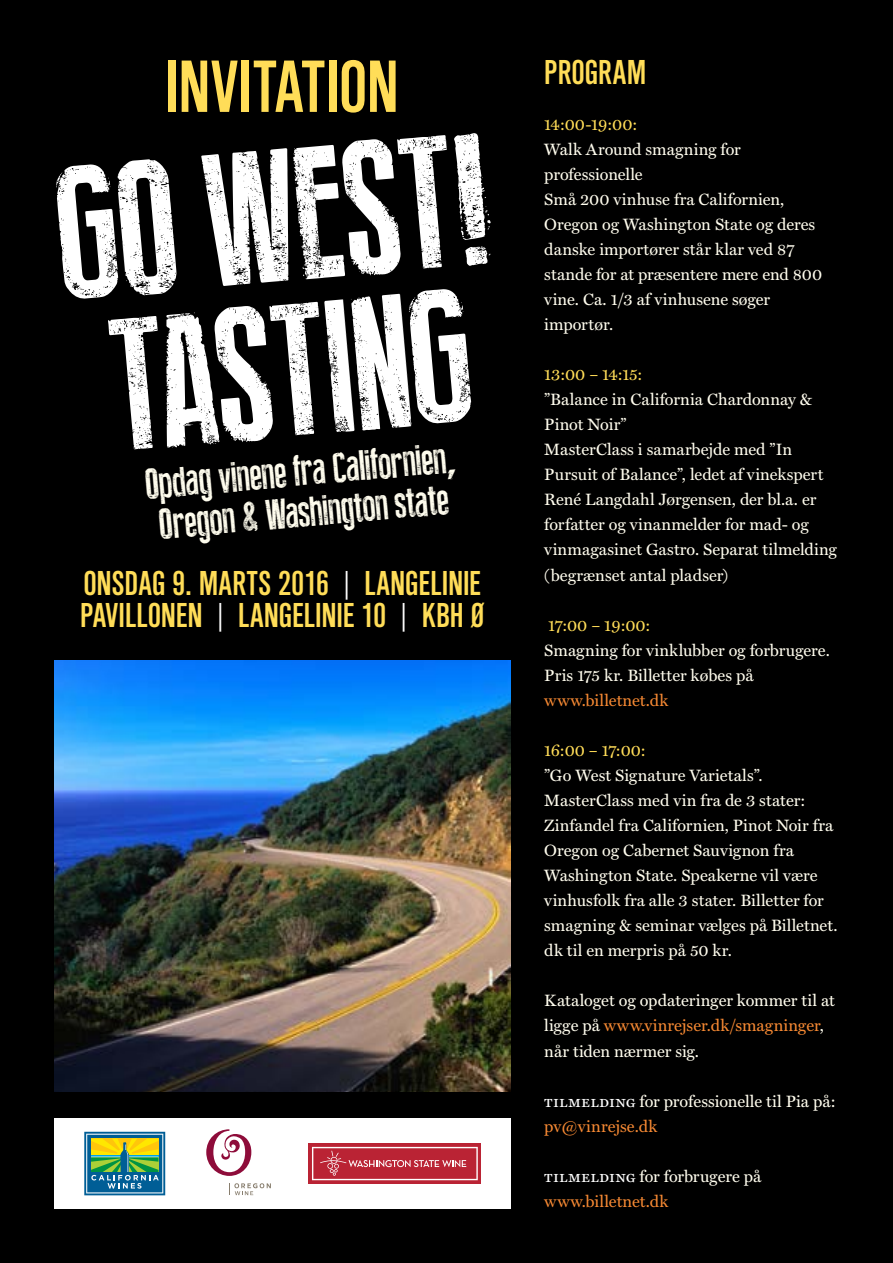
<style>
.page{position:relative;width:893px;height:1263px;background:#000}
.page>*{position:absolute;margin:0;border:0;box-sizing:border-box;transform-origin:0 0}
.t1{font:187.65px/154.9px "Press Feeling Eroded";color:#fff}
.t2{font:70.5px "Cg Alpin Gth No 2";letter-spacing:-.015em;color:#ffdd58}
.t3{font:42.45px/41px "Press Feeling Eroded";color:#fffdee}
.t4{font:33px/31.5px "Cg Alpin Gth No 2";letter-spacing:-.005em;color:#ffdd58}
.t5{font:16.5px/25px "Miller Text";color:#fffdee}
.t6{font:16.5px/25px "Miller Text";letter-spacing:.005em;color:#f68933}
.t7{font:16.5px "Miller Text";color:#ffdd58}
.s1{color:#fff}
.s2{color:#f68933}
.s3{font-family:"Miller Text Roman SC";color:#fff}
.s4{color:#fffdee}
</style>
<div class="page">
<img style="left:54px;top:660px;width:456px;height:431px">
<div style="left:54px;top:1118px;width:456px;height:91px;background:#fff"></div>
<svg style="left:206px;top:1129px;width:45px;height:47px"></svg>
<svg style="left:229px;top:1183px;width:42px;height:12px"></svg>
<div style="left:309px;top:1143px;width:172px;height:41px;background:linear-gradient(to right,#ba2334,#ba2334)"></div>
<svg style="left:312px;top:1147px;width:166px;height:33px;background:#c44654"></svg>
<svg style="left:84px;top:1132px;width:81px;height:63px;background:#619974"></svg>
<h2 class="t2" style="left:165px;top:45px;width:235px">INVITATION</h2>
<h1 class="t1" style="left:49px;top:161px;width:448px;rotate:-5deg">GO WEST!<br>TASTING</h1>
<h3 class="t3" style="left:143px;top:464px;width:313px;rotate:-5deg">Opdag vinene fra Californien,<br>Oregon &amp; Washington state</h3>
<h3 class="t4" style="left:80px;top:568px;width:405px">ONSDAG 9. MARTS 2016 <span class="s1">|</span> LANGELINIE<br>PAVILLONEN <span class="s1">|</span> LANGELINIE 10 <span class="s1">|</span> KBH Ø</h3>
<h3 class="t4" style="left:544px;top:56px;width:103px">PROGRAM</h3>
<p class="t7" style="left:544px;top:114px;width:95px">14:00-19:00:</p>
<p class="t5" style="left:544px;top:137px;width:279px">Walk Around smagning for professionelle<br>Små 200 vinhuse fra Californien,<br>Oregon og Washington State og deres danske importører står klar ved 87 stande for at præsentere mere end 800 vine. Ca. 1/3 af vinhusene søger importør.</p>
<p class="t7" style="left:544px;top:365px;width:100px">13:00 – 14:15:</p>
<p class="t5" style="left:544px;top:387px;width:294px">”Balance in California Chardonnay &amp; Pinot Noir”<br>MasterClass i samarbejde med ”In Pursuit of Balance”, ledet af vinekspert René Langdahl Jørgensen, der bl.a. er forfatter og vinanmelder for mad- og vinmagasinet Gastro. Separat tilmelding (begrænset antal pladser)</p>
<p class="t7" style="left:548px;top:615px;width:104px">17:00 – 19:00:</p>
<p class="t5" style="left:544px;top:638px;width:287px">Smagning for vinklubber og forbrugere.<br>Pris 175 kr. Billetter købes på</p>
<p class="t6" style="left:544px;top:688px;width:126px">www.billetnet.dk</p>
<p class="t7" style="left:544px;top:741px;width:103px">16:00 – 17:00:</p>
<p class="t5" style="left:544px;top:763px;width:295px">”Go West Signature Varietals”.<br>MasterClass med vin fra de 3 stater:<br>Zinfandel fra Californien, Pinot Noir fra Oregon og Cabernet Sauvignon fra Washington State. Speakerne vil være vinhusfolk fra alle 3 stater. Billetter for smagning &amp; seminar vælges på Billetnet. dk til en merpris på 50 kr.</p>
<p class="t5" style="left:544px;top:989px;width:292px">Kataloget og opdateringer kommer til at ligge på <span class="s2">www.vinrejser.dk/smagninger</span>, når tiden nærmer sig.</p>
<p class="t5" style="left:544px;top:1089px;width:293px"><span class="s3">tilmelding</span> for professionelle til Pia på: <span class="s2">pv@vinrejse.dk</span></p>
<p class="t6" style="left:544px;top:1164px;width:218px"><span class="s3">tilmelding</span> <span class="s4">for forbrugere på </span>www.billetnet.dk</p>
</div>
